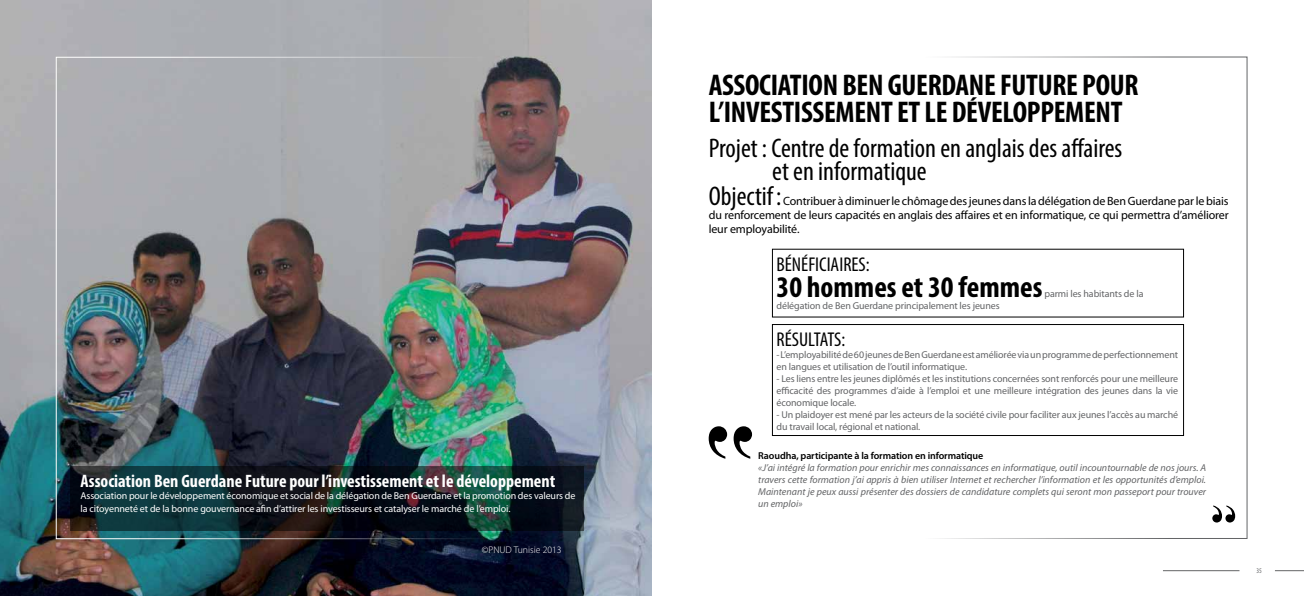
<style>
.page{position:relative;width:1304px;height:596px;background:#fff}
.page>*{position:absolute;margin:0;border:0;box-sizing:border-box;transform-origin:0 0}
.t1{font:700 condensed 30px/27px "Myriad Pro";letter-spacing:-.01em;color:#000}
.t2{font:condensed 27px/23px "Myriad Pro";color:#000}
.t3{font:condensed 20px "Myriad Pro";color:#000}
.t4{font:700 condensed 18px "Myriad Pro";color:#fff}
.t5{font:12px/14.4px "Myriad Pro";letter-spacing:-.01em;color:#000;text-align:justify}
.t6{font:10px/12px "Myriad Pro";letter-spacing:-.01em;color:#636466}
.t7{font:italic 10px/12px "Myriad Pro";color:#636466;text-align:justify}
.t8{font:10px/12px "Myriad Pro";letter-spacing:-.01em;color:#fff}
.t9{font:600 10px "Myriad Pro";letter-spacing:-.01em;color:#000}
.t10{font:300 9.7px "Myriad Pro";color:#fff}
.t11{font:condensed 7px "Myriad Pro";color:#636466}
</style>
<div class="page">
<svg style="left:1275px;top:570px;width:29px;height:1px"></svg>
<hr style="left:1163px;top:570px;width:76px;height:1px;background:#636466">
<img style="left:0;top:0;width:652px;height:595px">
<svg style="left:71px;top:466px;width:513px;height:64px;background:#0f2226"></svg>
<div style="left:772px;top:324px;width:412px;height:111px;border:1px solid #000"></div>
<svg style="left:709px;top:426px;width:43px;height:32px"></svg>
<svg style="left:1212px;top:505px;width:23px;height:17px"></svg>
<h3 class="t4" style="left:81px;top:470px;width:476px">Association Ben Guerdane Future pour l’investissement et le développement</h3>
<p class="t8" style="left:81px;top:489px;width:496px">Association pour le développement économique et social de la délégation de Ben Guerdane et la promotion des valeurs de la citoyenneté et de la bonne gouvernance afin d’attirer les investisseurs et catalyser le marché de l’emploi.</p>
<p class="t10" style="left:482px;top:544px;width:81px">©PNUD Tunisie 2013</p>
<h1 class="t1" style="left:709px;top:71px;width:431px">ASSOCIATION BEN GUERDANE FUTURE POUR<br>L’INVESTISSEMENT ET LE DÉVELOPPEMENT</h1>
<h2 class="t2" style="left:772px;top:136px;width:352px;text-indent:-64px">Projet : Centre de formation en anglais des affaires et en informatique</h2>
<h2 class="t2" style="left:709px;top:184px;width:74px">Objectif :</h2>
<p class="t5" style="left:709px;top:193px;width:522px;text-indent:74px">Contribuer à diminuer le chômage des jeunes dans la délégation de Ben Guerdane par le biais du renforcement de leurs capacités en anglais des affaires et en informatique, ce qui permettra d’améliorer leur employabilité.</p>
<h3 class="t3" style="left:777px;top:252px;width:95px">BÉNÉFICIAIRES:</h3>
<h1 class="t1" style="left:777px;top:273px;width:267px">30 hommes et 30 femmes</h1>
<p class="t6" style="left:1044px;top:287px;width:101px">parmi les habitants de la</p>
<p class="t6" style="left:777px;top:299px;width:225px">délégation de Ben Guerdane principalement les jeunes</p>
<h3 class="t3" style="left:777px;top:327px;width:70px">RÉSULTATS:</h3>
<p class="t6" style="left:777px;top:348px;width:403px">- L’employabilité de 60 jeunes de Ben Guerdane est améliorée via un programme de perfectionnement en langues et utilisation de l’outil informatique.</p>
<p class="t6" style="left:777px;top:372px;width:403px;text-align:justify">- Les liens entre les jeunes diplômés et les institutions concernées sont renforcés pour une meilleure efficacité des programmes d’aide à l’emploi et une meilleure intégration des jeunes dans la vie économique locale.</p>
<p class="t6" style="left:777px;top:408px;width:403px">- Un plaidoyer est mené par les acteurs de la société civile pour faciliter aux jeunes l’accès au marché du travail local, régional et national.</p>
<p class="t9" style="left:758px;top:449px;width:227px">Raoudha, participante à la formation en informatique</p>
<p class="t7" style="left:758px;top:461px;width:449px">«J’ai intégré la formation pour enrichir mes connaissances en informatique, outil incountournable de nos jours. A travers cette formation j’ai appris à bien utiliser Internet et rechercher l’information et les opportunités d’emploi.<br>Maintenant je peux aussi présenter des dossiers de candidature complets qui seront mon passeport pour trouver un emploi»</p>
<p class="t11" style="left:1256px;top:566px;width:7px">35</p>
</div>
